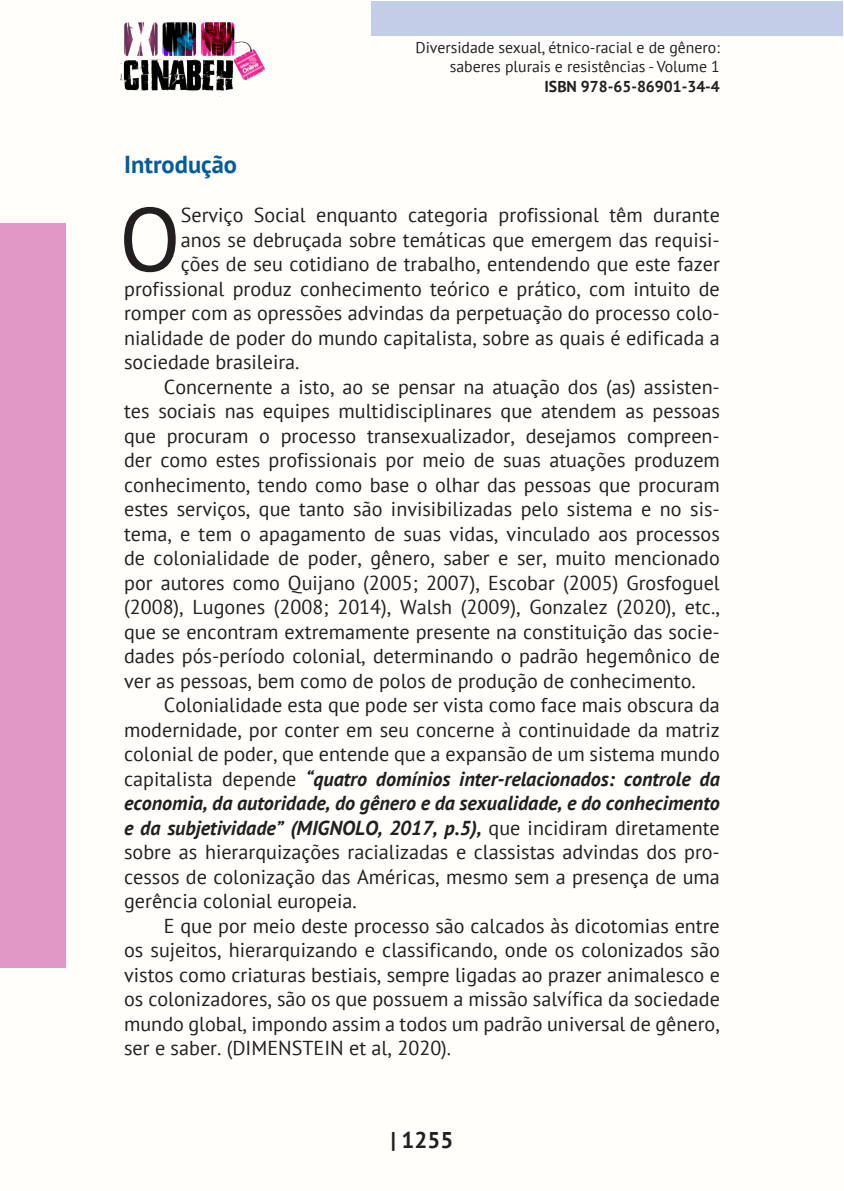
<style>
.page{position:relative;width:844px;height:1191px;background:#fff}
.page>*{position:absolute;margin:0;border:0;box-sizing:border-box;transform-origin:0 0}
._7_CAPITULAR{font:90.12px "PT Sans";color:#231f20}
._6_INTRODUCAO{font:700 24.5px "PT Sans";color:#015b9e}
.t1{font:700 22.75px "PT Sans";color:#231f20}
._8_CORPO{font:20.12px/24.5px "PT Sans";color:#231f20;text-align:justify}
._7_CAPITULAR-2{font:20.12px "PT Sans";color:#231f20}
.t2{font:15.75px/18.9px "PT Sans";color:#231f20;text-align:right}
.t3{font:700 15.75px "PT Sans";color:#231f20}
.s1{font-weight:700;font-style:italic}
</style>
<div class="page">
<div style="left:0;top:0;width:843px;height:1191px;background:#fffefa"></div>
<div style="left:371px;top:1px;width:471px;height:35px;background:#c2cde7"></div>
<div style="left:0;top:223px;width:65px;height:744px;background:#e198c7"></div>
<img style="left:120px;top:22px;width:144px;height:75px">
<p class="t2" style="left:415px;top:38px;width:306px">Diversidade sexual, étnico-racial e de gênero: saberes plurais e resistências - Volume 1</p>
<p class="t3" style="left:544px;top:76px;width:177px">ISBN 978-65-86901-34-4</p>
<p class="_6_INTRODUCAO" style="left:124px;top:148px;width:114px">Introdução</p>
<p class="_7_CAPITULAR" style="left:119px;top:182px;width:63px">O</p>
<p class="_7_CAPITULAR-2" style="left:181px;top:202px;width:540px">Serviço Social enquanto categoria profissional têm durante</p>
<p class="_7_CAPITULAR-2" style="left:181px;top:227px;width:540px">anos se debruçada sobre temáticas que emergem das requisi-</p>
<p class="_7_CAPITULAR-2" style="left:181px;top:251px;width:540px">ções de seu cotidiano de trabalho, entendendo que este fazer</p>
<p class="_7_CAPITULAR-2" style="left:124px;top:276px;width:597px">profissional produz conhecimento teórico e prático, com intuito de</p>
<p class="_7_CAPITULAR-2" style="left:124px;top:300px;width:597px">romper com as opressões advindas da perpetuação do processo colo-</p>
<p class="_7_CAPITULAR-2" style="left:124px;top:325px;width:597px">nialidade de poder do mundo capitalista, sobre as quais é edificada a</p>
<p class="_7_CAPITULAR-2" style="left:124px;top:349px;width:177px">sociedade brasileira.</p>
<p class="_8_CORPO" style="left:124px;top:374px;width:597px;text-indent:40px">Concernente a isto, ao se pensar na atuação dos (as) assisten&shy;tes sociais nas equipes multidisciplinares que atendem as pessoas que procuram o processo transexualizador, desejamos compreen&shy;der como estes profissionais por meio de suas atuações produzem conhecimento, tendo como base o olhar das pessoas que procuram estes serviços, que tanto são invisibilizadas pelo sistema e no sis&shy;tema, e tem o apagamento de suas vidas, vinculado aos processos de colonialidade de poder, gênero, saber e ser, muito mencionado por autores como Quijano (2005; 2007), Escobar (2005) Grosfoguel (2008), Lugones (2008; 2014), Walsh (2009), Gonzalez (2020), etc., que se encontram extremamente presente na constituição das socie&shy;dades pós-período colonial, determinando o padrão hegemônico de ver as pessoas, bem como de polos de produção de conhecimento.</p>
<p class="_8_CORPO" style="left:124px;top:692px;width:597px;text-indent:40px">Colonialidade esta que pode ser vista como face mais obscura da modernidade, por conter em seu concerne à continuidade da matriz colonial de poder, que entende que a expansão de um sistema mundo capitalista depende <span class="s1">“quatro domínios inter-relacionados: controle da economia, da autoridade, do gênero e da sexualidade, e do conhecimento e da subjetividade” (MIGNOLO, 2017, p.5),</span> que incidiram diretamente sobre as hierarquizações racializadas e classistas advindas dos pro&shy;cessos de colonização das Américas, mesmo sem a presença de uma gerência colonial europeia.</p>
<p class="_8_CORPO" style="left:124px;top:913px;width:597px;text-indent:40px">E que por meio deste processo são calcados às dicotomias entre os sujeitos, hierarquizando e classificando, onde os colonizados são vistos como criaturas bestiais, sempre ligadas ao prazer animalesco e os colonizadores, são os que possuem a missão salvífica da sociedade mundo global, impondo assim a todos um padrão universal de gênero, ser e saber. (DIMENSTEIN et al, 2020).</p>
<p class="t1" style="left:390px;top:1125px;width:64px">| 1255</p>
</div>
